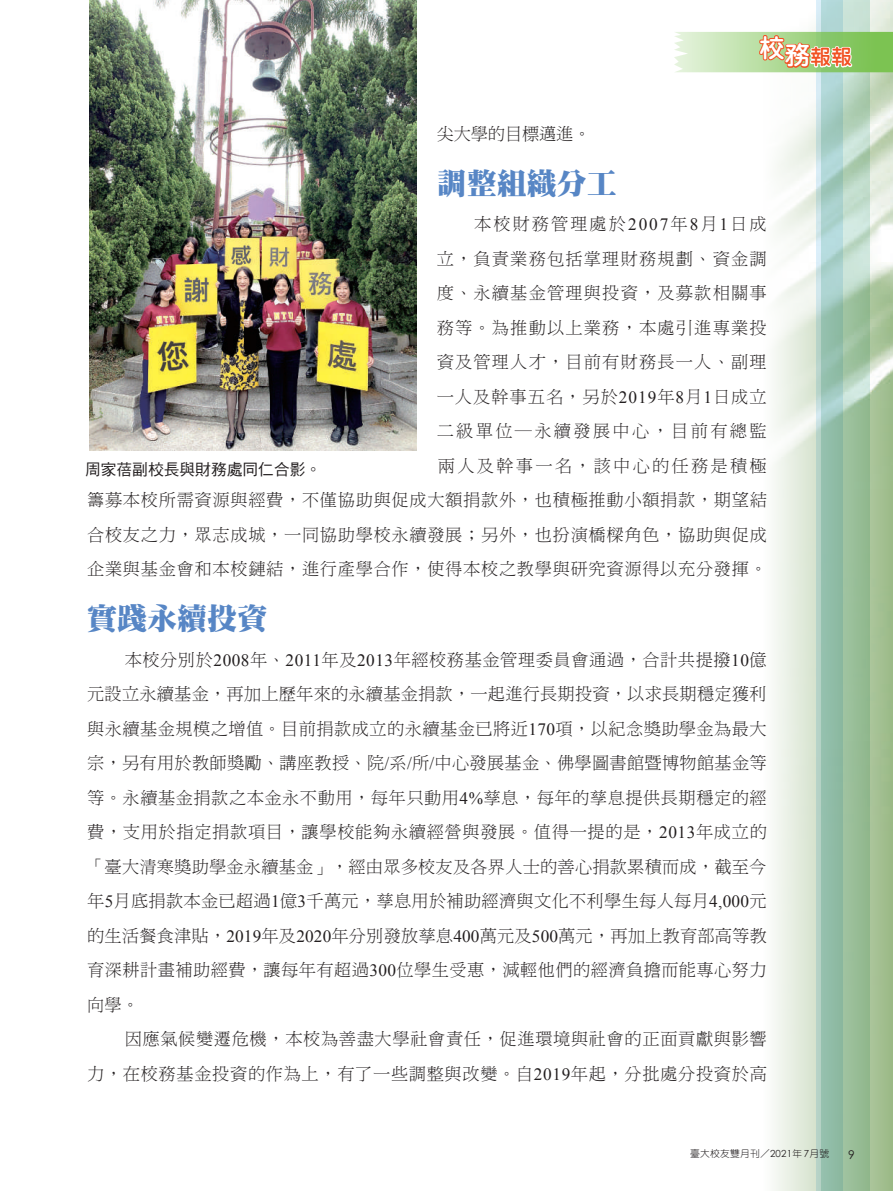
<style>
.page{position:relative;width:893px;height:1191px;background:#fff}
.page>*{position:absolute;margin:0;border:0;box-sizing:border-box;transform-origin:0 0}
.t1{font:30px "DF Ming Std W12";color:#5786c5}
.t2{font:25.5px "DF Yuan Std W8";color:#fff}
.t3{font:17.25px/34.5px "DF Ming Std W3";letter-spacing:.04em;color:#231f20;text-align:right}
.t4{font:17.25px "DF Ming Std W3";letter-spacing:-.01em;color:#231f20}
.t5{font:15.75px "DF Hei Std W5";color:#231f20}
.t6{font:12px "Century Gothic";color:#231f20}
.t7{font:9.75px "DF Yuan Std W3";letter-spacing:.025em;color:#231f20}
.s1{font-family:"Times New Roman"}
.s2{font-family:"Century Gothic"}
</style>
<div class="page">
<svg style="left:843px;top:0;width:27px;height:1191px;background:#a1c4a3"></svg>
<svg style="left:816px;top:0;width:27px;height:1191px;background:#9dc5b6"></svg>
<svg style="left:674px;top:24px;width:219px;height:48px"></svg>
<img style="left:89px;top:0;width:328px;height:451px">
<h2 class="t2" style="left:759px;top:38px;width:94px">校務<sub>報報</sub></h2>
<p class="t4" style="left:437px;top:125px;width:155px">尖大學的目標邁進。</p>
<h1 class="t1" style="left:437px;top:167px;width:181px">調整組織分工</h1>
<p class="t3" style="left:87px;top:207px;width:681px">本校財務管理處於<span class="s1">2007</span>年<span class="s1">8</span>月<span class="s1">1</span>日成<br>立，負責業務包括掌理財務規劃、資金調<br>度、永續基金管理與投資，及募款相關事<br>務等。為推動以上業務，本處引進專業投<br>資及管理人才，目前有財務長一人、副理<br>一人及幹事五名，另於<span class="s1">2019</span>年<span class="s1">8</span>月<span class="s1">1</span>日成立<br>二級單位―永續發展中心，目前有總監<br>兩人及幹事一名，該中心的任務是積極<br>籌募本校所需資源與經費，不僅協助與促成大額捐款外，也積極推動小額捐款，期望結合校友之力，眾志成城，一同協助學校永續發展；另外，也扮演橋樑角色，協助與促成企業與基金會和本校鏈結，進行產學合作，使得本校之教學與研究資源得以充分發揮。</p>
<h1 class="t1" style="left:87px;top:602px;width:181px">實踐永續投資</h1>
<p class="t3" style="left:87px;top:642px;width:681px;text-align:justify;text-indent:38px">本校分別於<span class="s1">2008</span>年、<span class="s1">2011</span>年及<span class="s1">2013</span>年經校務基金管理委員會通過，合計共提撥<span class="s1">10</span>億元設立永續基金，再加上歷年來的永續基金捐款，一起進行長期投資，以求長期穩定獲利與永續基金規模之增值。目前捐款成立的永續基金已將近<span class="s1">170</span>項，以紀念獎助學金為最大宗，另有用於教師獎勵、講座教授、院<span class="s1">/</span>系<span class="s1">/</span>所<span class="s1">/</span>中心發展基金、佛學圖書館暨博物館基金等等。永續基金捐款之本金永不動用，每年只動用<span class="s1">4%</span>孳息，每年的孳息提供長期穩定的經費，支用於指定捐款項目，讓學校能夠永續經營與發展。值得一提的是，<span class="s1">2013</span>年成立的「臺大清寒獎助學金永續基金」，經由眾多校友及各界人士的善心捐款累積而成，截至今年<span class="s1">5</span>月底捐款本金已超過<span class="s1">1</span>億<span class="s1">3</span>千萬元，孳息用於補助經濟與文化不利學生每人每月<span class="s1">4,000</span>元的生活餐食津貼，<span class="s1">2019</span>年及<span class="s1">2020</span>年分別發放孳息<span class="s1">400</span>萬元及<span class="s1">500</span>萬元，再加上教育部高等教育深耕計畫補助經費，讓每年有超過<span class="s1">300</span>位學生受惠，減輕他們的經濟負擔而能專心努力向學。</p>
<p class="t3" style="left:87px;top:1021px;width:681px">因應氣候變遷危機，本校為善盡大學社會責任，促進環境與社會的正面貢獻與影響<br>力，在校務基金投資的作為上，有了一些調整與改變。自<span class="s1">2019</span>年起，分批處分投資於高</p>
<p class="t5" style="left:85px;top:461px;width:238px">周家蓓副校長與財務處同仁合影。</p>
<p class="t7" style="left:690px;top:1148px;width:141px">臺大校友雙月刊／<span class="s2">2021</span>年<span class="s2">7</span>月號</p>
<p class="t6" style="left:848px;top:1147px;width:8px">9</p>
</div>
